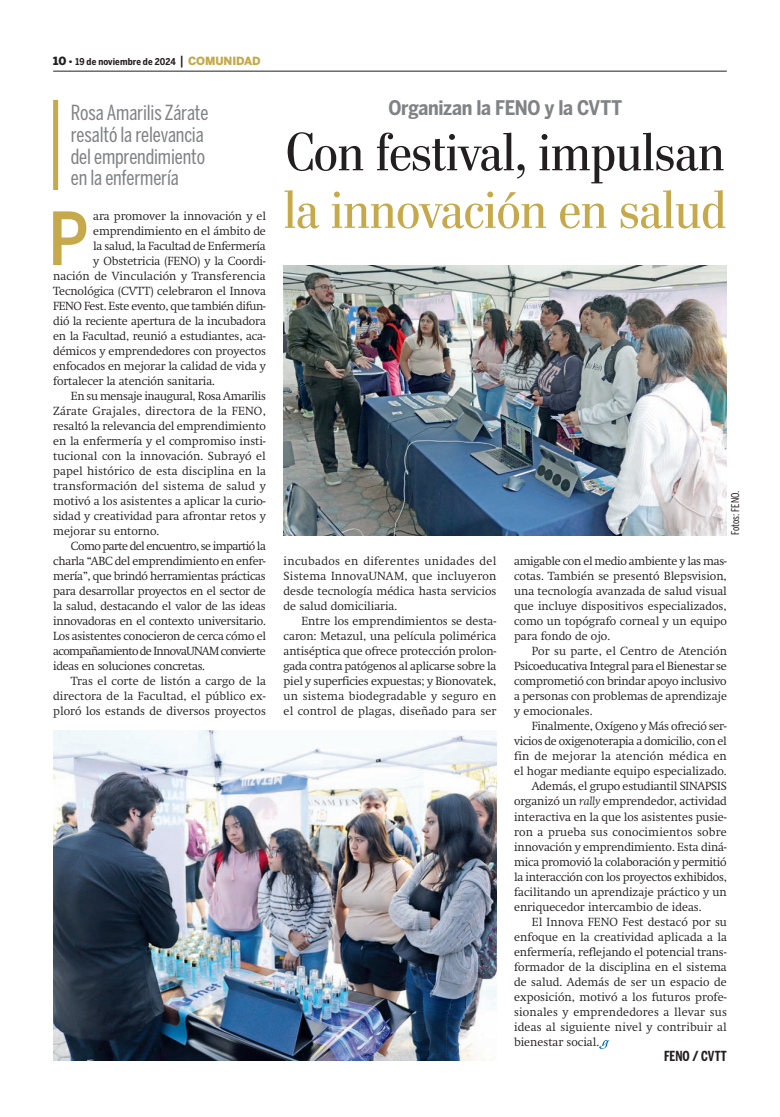
<style>
.page{position:relative;width:780px;height:1117px;background:#fff}
.page>*{position:absolute;margin:0;border:0;box-sizing:border-box;transform-origin:0 0}
.t1{font:500 72.38px "Benton Sans Cond";color:#c5a94a}
.t2{font:53.75px "Stilson";color:#231f20}
.t3{font:53.75px "Stilson";color:#c5a94a}
.t4{font:20.62px/21.9px "Benton Sans Comp";letter-spacing:-.01em;color:#808285}
.t5{font:700 20px "Benton Sans Cond";letter-spacing:-.015em;color:#808285}
.t6{font:700 13.75px "Benton Sans Comp";letter-spacing:.005em;color:#231f20}
.t7{font:300 11.62px/15px "Swift";letter-spacing:-.005em;color:#231f20;text-align:justify}
.t8{font:300 11.62px "Swift";letter-spacing:-.025em;color:#231f20}
.t9{font:300 11.62px "Swift";letter-spacing:.015em;color:#231f20}
.t10{font:300 11.62px "Swift";letter-spacing:.02em;color:#231f20}
.t11{font:300 11.62px "Swift";letter-spacing:-.05em;color:#231f20}
.t12{font:300 11.62px "Swift";letter-spacing:-.045em;color:#231f20}
.t13{font:300 11.62px "Swift";letter-spacing:-.03em;color:#231f20}
.t14{font:300 11.62px "Swift";letter-spacing:.025em;color:#231f20}
.t15{font:10.62px "Benton Sans Comp";color:#231f20}
.t16{font:700 9.38px "Benton Sans Cond";letter-spacing:.01em;color:#231f20}
.s1{font-family:"Benton Sans";font-weight:900;font-size:11.25px}
.s2{font-family:"Benton Sans";font-weight:900}
.s3{font-weight:500;font-size:12.5px}
.s4{font-family:"Benton Sans";font-weight:900;font-size:11.25px;color:#c5a94a}
.s5{font-style:italic}
</style>
<div class="page">
<img style="left:283px;top:265px;width:443px;height:270px">
<img style="left:53px;top:730px;width:443px;height:330px">
<svg style="left:599px;top:1040px;width:10px;height:8px"></svg>
<hr style="left:53px;top:71px;width:673px;height:1px;background:#231f20">
<div style="left:53px;top:100px;width:5px;height:90px;background:#c5a94a"></div>
<p class="t16" style="left:53px;top:56px;width:209px"><span class="s1">10</span> <span class="s2">•</span> 19 de noviembre de 2024 <span class="s3">|</span> <span class="s4">COMUNIDAD</span></p>
<h3 class="t4" style="left:71px;top:101px;width:139px">Rosa Amarilis Zárate resaltó la relevancia del emprendimiento en la enfermería</h3>
<h1 class="t1" style="left:48px;top:196px;width:42px">P</h1>
<p class="t7" style="left:93px;top:208px;width:174px">ara promover la innovación y el</p>
<p class="t7" style="left:93px;top:223px;width:174px">emprendimiento en el ámbito de</p>
<p class="t7" style="left:93px;top:238px;width:174px">la salud, la Facultad de Enfermería</p>
<p class="t7" style="left:93px;top:253px;width:174px">y Obstetricia (FENO) y la Coordi-</p>
<p class="t9" style="left:53px;top:269px;width:214px">nación de Vinculación y Transferencia</p>
<p class="t7" style="left:53px;top:283px;width:214px">Tecnológica (CVTT) celebraron el Innova</p>
<p class="t8" style="left:53px;top:299px;width:214px">FENO Fest. Este evento, que también difun-</p>
<p class="t7" style="left:53px;top:313px;width:214px">dió la reciente apertura de la incubadora</p>
<p class="t7" style="left:53px;top:328px;width:214px">en la Facultad, reunió a estudiantes, aca-</p>
<p class="t7" style="left:53px;top:343px;width:214px">démicos y emprendedores con proyectos</p>
<p class="t7" style="left:53px;top:358px;width:214px">enfocados en mejorar la calidad de vida y</p>
<p class="t7" style="left:53px;top:373px;width:163px">fortalecer la atención sanitaria.</p>
<p class="t13" style="left:71px;top:389px;width:196px">En su mensaje inaugural, Rosa Amarilis</p>
<p class="t10" style="left:53px;top:404px;width:214px">Zárate Grajales, directora de la FENO,</p>
<p class="t7" style="left:53px;top:418px;width:214px">resaltó la relevancia del emprendimiento</p>
<p class="t7" style="left:53px;top:433px;width:214px">en la enfermería y el compromiso insti-</p>
<p class="t7" style="left:53px;top:448px;width:214px">tucional con la innovación. Subrayó el</p>
<p class="t7" style="left:53px;top:463px;width:214px">papel histórico de esta disciplina en la</p>
<p class="t9" style="left:53px;top:479px;width:214px">transformación del sistema de salud y</p>
<p class="t7" style="left:53px;top:493px;width:214px">motivó a los asistentes a aplicar la curio-</p>
<p class="t7" style="left:53px;top:508px;width:214px">sidad y creatividad para afrontar retos y</p>
<p class="t7" style="left:53px;top:523px;width:108px">mejorar su entorno.</p>
<p class="t12" style="left:71px;top:539px;width:196px">Como parte del encuentro, se impartió la</p>
<p class="t8" style="left:53px;top:554px;width:214px">charla “ABC del emprendimiento en enfer-</p>
<p class="t8" style="left:53px;top:569px;width:214px">mería”, que brindó herramientas prácticas</p>
<p class="t7" style="left:53px;top:583px;width:214px">para desarrollar proyectos en el sector de</p>
<p class="t7" style="left:53px;top:598px;width:214px">la salud, destacando el valor de las ideas</p>
<p class="t7" style="left:53px;top:613px;width:214px">innovadoras en el contexto universitario.</p>
<p class="t7" style="left:53px;top:628px;width:214px">Los asistentes conocieron de cerca cómo el</p>
<p class="t11" style="left:53px;top:644px;width:214px">acompañamiento de InnovaUNAM convierte</p>
<p class="t7" style="left:53px;top:658px;width:153px">ideas en soluciones concretas.</p>
<p class="t7" style="left:71px;top:673px;width:196px">Tras el corte de listón a cargo de la</p>
<p class="t7" style="left:53px;top:688px;width:214px">directora de la Facultad, el público ex-</p>
<p class="t7" style="left:53px;top:703px;width:214px">ploró los estands de diversos proyectos</p>
<h3 class="t5" style="left:388px;top:96px;width:235px">Organizan la FENO y la CVTT</h3>
<h2 class="t2" style="left:286px;top:120px;width:440px">Con festival, impulsan</h2>
<h2 class="t3" style="left:284px;top:178px;width:444px">la innovación en salud</h2>
<p class="t7" style="left:283px;top:553px;width:214px">incubados en diferentes unidades del Sistema InnovaUNAM, que incluyeron desde tecnología médica hasta servicios de salud domiciliaria.</p>
<p class="t7" style="left:283px;top:613px;width:214px;text-indent:18px">Entre los emprendimientos se desta&shy;caron: Metazul, una película polimérica antiséptica que ofrece protección prolon&shy;gada contra patógenos al aplicarse sobre la piel y superficies expuestas; y Bionovatek, un sistema biodegradable y seguro en el control de plagas, diseñado para ser</p>
<p class="t15" style="left:729px;top:535px;width:46px;rotate:-90deg">Fotos: FENO.</p>
<p class="t7" style="left:514px;top:553px;width:214px">amigable con el medio ambiente y las mas&shy;cotas. También se presentó Blepsvision, una tecnología avanzada de salud visual que incluye dispositivos especializados, como un topógrafo corneal y un equipo para fondo de ojo.</p>
<p class="t7" style="left:514px;top:643px;width:214px;text-indent:18px">Por su parte, el Centro de Atención Psicoeducativa Integral para el Bienestar se comprometió con brindar apoyo inclusivo a personas con problemas de aprendizaje y emocionales.</p>
<p class="t7" style="left:531px;top:718px;width:196px">Finalmente, Oxígeno y Más ofreció ser-</p>
<p class="t8" style="left:514px;top:734px;width:214px">vicios de oxigenoterapia a domicilio, con el</p>
<p class="t14" style="left:514px;top:749px;width:214px">fin de mejorar la atención médica en</p>
<p class="t7" style="left:514px;top:763px;width:214px">el hogar mediante equipo especializado.</p>
<p class="t7" style="left:531px;top:778px;width:196px">Además, el grupo estudiantil SINAPSIS</p>
<p class="t7" style="left:514px;top:793px;width:214px">organizó un <span class="s5">rally</span> emprendedor, actividad</p>
<p class="t7" style="left:514px;top:808px;width:214px">interactiva en la que los asistentes pusie-</p>
<p class="t9" style="left:514px;top:824px;width:214px">ron a prueba sus conocimientos sobre</p>
<p class="t7" style="left:514px;top:838px;width:214px">innovación y emprendimiento. Esta diná-</p>
<p class="t7" style="left:514px;top:853px;width:214px">mica promovió la colaboración y permitió</p>
<p class="t7" style="left:514px;top:868px;width:214px">la interacción con los proyectos exhibidos,</p>
<p class="t7" style="left:514px;top:883px;width:214px">facilitando un aprendizaje práctico y un</p>
<p class="t7" style="left:514px;top:898px;width:189px">enriquecedor intercambio de ideas.</p>
<p class="t7" style="left:531px;top:913px;width:196px">El Innova FENO Fest destacó por su</p>
<p class="t7" style="left:514px;top:928px;width:214px">enfoque en la creatividad aplicada a la</p>
<p class="t7" style="left:514px;top:943px;width:214px">enfermería, reflejando el potencial trans-</p>
<p class="t7" style="left:514px;top:958px;width:214px">formador de la disciplina en el sistema</p>
<p class="t7" style="left:514px;top:973px;width:214px">de salud. Además de ser un espacio de</p>
<p class="t7" style="left:514px;top:988px;width:214px">exposición, motivó a los futuros profe-</p>
<p class="t10" style="left:514px;top:1004px;width:214px">sionales y emprendedores a llevar sus</p>
<p class="t9" style="left:514px;top:1019px;width:214px">ideas al siguiente nivel y contribuir al</p>
<p class="t7" style="left:514px;top:1033px;width:87px">bienestar social.</p>
<p class="t6" style="left:664px;top:1047px;width:64px">FENO / CVTT</p>
</div>
